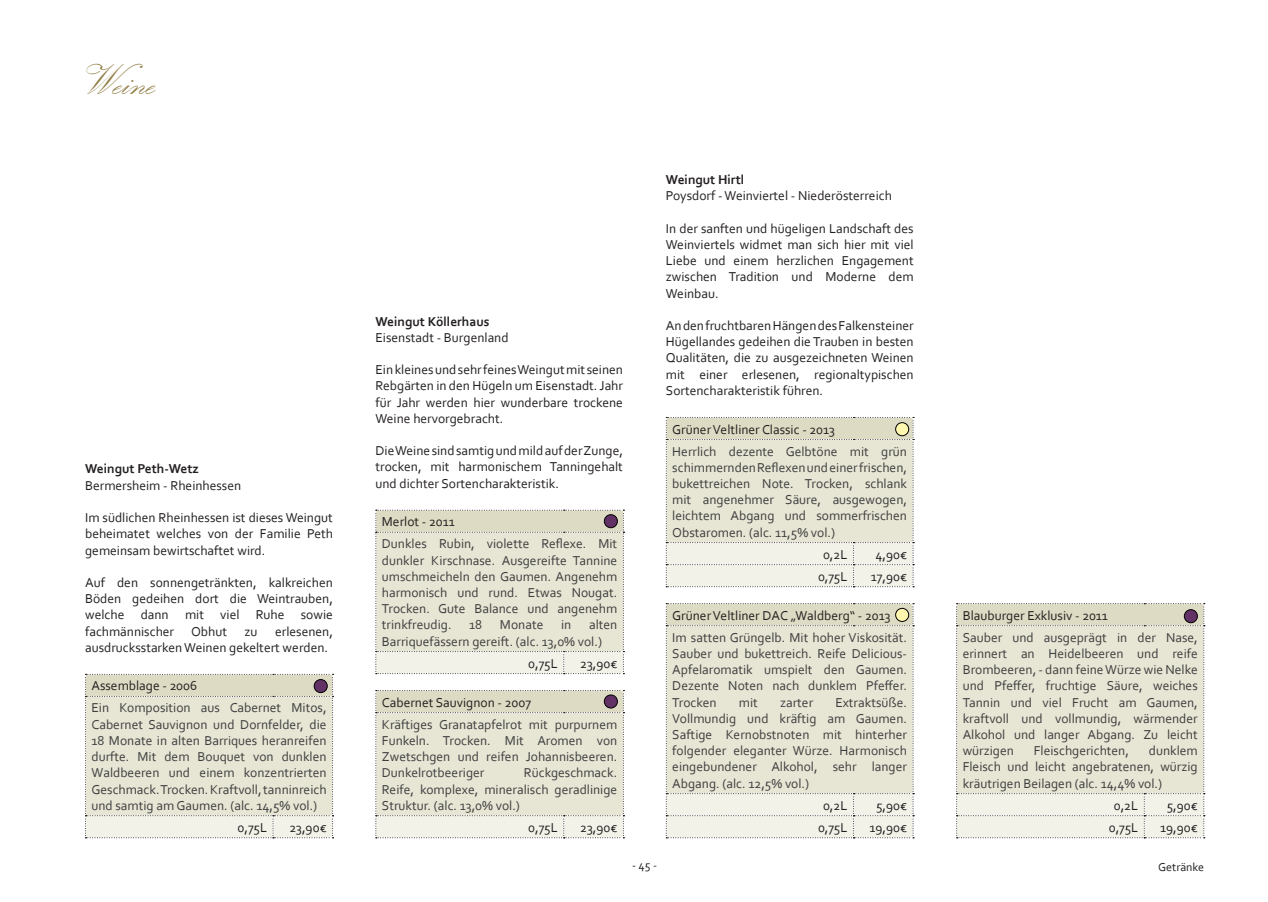
<style>
.page{position:relative;width:1268px;height:902px;background:#fff}
.page>*{position:absolute;margin:0;border:0;box-sizing:border-box;transform-origin:0 0}
.t1{font:45px "Kunstler Script";color:#938049}
.t2{font:13.5px/16.2px "Corbel";color:#3e3e3f;text-align:justify}
.t3{font:13.5px/16.2px "Corbel";color:#231f20;text-align:justify}
.t4{font:700 13.5px "Corbel";color:#231f20}
.t5{font:12px "Corbel";color:#231f20}
</style>
<div class="page">
<svg style="left:85px;top:674px;width:248px;height:164px;background:#e5e3d3"></svg>
<svg style="left:665px;top:417px;width:248px;height:170px;background:#e6e5d6"></svg>
<svg style="left:665px;top:603px;width:248px;height:235px;background:#e6e4d5"></svg>
<svg style="left:956px;top:603px;width:248px;height:235px;background:#e6e4d5"></svg>
<div style="left:895px;top:422px;width:13px;height:13px;background:#fff8ae;border-radius:50%"></div>
<div style="left:895px;top:422px;width:13px;height:14px;border:1px solid #000;border-radius:50%"></div>
<div style="left:895px;top:608px;width:13px;height:13px;background:#fff8ae;border-radius:50%"></div>
<div style="left:895px;top:608px;width:13px;height:13px;border:1px solid #000;border-radius:50%"></div>
<svg style="left:375px;top:510px;width:249px;height:164px;background:#e5e3d3"></svg>
<svg style="left:375px;top:690px;width:249px;height:148px;background:#e5e4d3"></svg>
<div style="left:604px;top:514px;width:13px;height:13px;background:#623165;border-radius:50%"></div>
<div style="left:604px;top:514px;width:13px;height:14px;border:1px solid #000;border-radius:50%"></div>
<div style="left:604px;top:695px;width:13px;height:13px;background:#623165;border-radius:50%"></div>
<div style="left:604px;top:694px;width:13px;height:14px;border:1px solid #000;border-radius:50%"></div>
<div style="left:314px;top:679px;width:13px;height:13px;background:#623165;border-radius:50%"></div>
<div style="left:314px;top:679px;width:13px;height:14px;border:1px solid #000;border-radius:50%"></div>
<div style="left:1183px;top:609px;width:14px;height:13px;background:#623165;border-radius:50%"></div>
<div style="left:1183px;top:609px;width:14px;height:14px;border:1px solid #000;border-radius:50%"></div>
<p class="t1" style="left:72px;top:57px;width:84px">Weine</p>
<p class="t4" style="left:85px;top:460px;width:115px">Weingut Peth-Wetz</p>
<p class="t3" style="left:85px;top:476px;width:158px">Bermersheim - Rheinhessen</p>
<p class="t3" style="left:85px;top:509px;width:249px">Im südlichen Rheinhessen ist dieses Weingut beheimatet welches von der Familie Peth gemeinsam bewirtschaftet wird.</p>
<p class="t3" style="left:85px;top:574px;width:249px">Auf den sonnengetränkten, kalkreichen Böden gedeihen dort die Weintrauben, welche dann mit viel Ruhe sowie fachmännischer</p>
<p class="t3" style="left:85px;top:622px;width:249px;text-indent:190px">erlesenen, ausdrucksstarken Weinen gekeltert werden.</p>
<p class="t3" style="left:91px;top:677px;width:107px">Assemblage - 2006</p>
<p class="t2" style="left:91px;top:699px;width:236px">Ein Komposition aus Cabernet Mitos, Cabernet Sauvignon und Dornfelder, die 18 Monate in alten Barriques heranreifen durfte. Mit dem Bouquet von dunklen Waldbeeren und einem konzentrierten Geschmack. Trocken. Kraftvoll, tanninreich und samtig am Gaumen. (alc. 14,5% vol.)</p>
<p class="t3" style="left:237px;top:818px;width:31px">0,75L</p>
<p class="t3" style="left:289px;top:818px;width:39px">23,90€</p>
<p class="t3" style="left:191px;top:622px;width:37px">Obhut</p>
<p class="t3" style="left:244px;top:622px;width:14px">zu</p>
<p class="t4" style="left:375px;top:312px;width:116px">Weingut Köllerhaus</p>
<p class="t3" style="left:375px;top:329px;width:135px">Eisenstadt - Burgenland</p>
<p class="t3" style="left:375px;top:361px;width:249px">Ein kleines und sehr feines Weingut mit seinen Rebgärten in den Hügeln um Eisenstadt. Jahr für Jahr werden hier wunderbare trockene Weine hervorgebracht.</p>
<p class="t3" style="left:375px;top:442px;width:249px">Die Weine sind samtig und mild auf der Zunge, trocken, mit harmonischem Tanningehalt und dichter Sortencharakteristik.</p>
<p class="t3" style="left:382px;top:513px;width:74px">Merlot - 2011</p>
<p class="t2" style="left:382px;top:535px;width:237px">Dunkles Rubin, violette Reflexe. Mit dunkler Kirschnase. Ausgereifte Tannine umschmeicheln den Gaumen. Angenehm harmonisch und rund. Etwas Nougat.<br>Trocken. Gute Balance und angenehm trinkfreudig.</p>
<p class="t2" style="left:382px;top:616px;width:237px;text-indent:207px">alten<br>Barriquefässern gereift. (alc. 13,0% vol.)</p>
<p class="t3" style="left:528px;top:654px;width:31px">0,75L</p>
<p class="t3" style="left:580px;top:654px;width:39px">23,90€</p>
<p class="t3" style="left:382px;top:693px;width:151px">Cabernet Sauvignon - 2007</p>
<p class="t2" style="left:382px;top:715px;width:237px">Kräftiges Granatapfelrot mit purpurnem Funkeln. Trocken. Mit Aromen von Zwetschgen und reifen Johannisbeeren.<br>Dunkelrotbeeriger</p>
<p class="t2" style="left:469px;top:616px;width:15px">18</p>
<p class="t2" style="left:500px;top:616px;width:45px">Monate</p>
<p class="t2" style="left:561px;top:616px;width:12px">in</p>
<p class="t2" style="left:382px;top:764px;width:237px;text-indent:142px">Rückgeschmack.<br>Reife, komplexe, mineralisch geradlinige Struktur. (alc. 13,0% vol.)</p>
<p class="t3" style="left:528px;top:818px;width:31px">0,75L</p>
<p class="t3" style="left:580px;top:818px;width:39px">23,90€</p>
<p class="t4" style="left:665px;top:171px;width:80px">Weingut Hirtl</p>
<p class="t3" style="left:665px;top:187px;width:227px">Poysdorf - Weinviertel - Niederösterreich</p>
<p class="t3" style="left:665px;top:220px;width:249px">In der sanften und hügeligen Landschaft des Weinviertels widmet man sich hier mit viel Liebe und einem herzlichen Engagement zwischen Tradition und Moderne dem Weinbau.</p>
<p class="t3" style="left:665px;top:317px;width:249px">An den fruchtbaren Hängen des Falkensteiner Hügellandes gedeihen die Trauben in besten Qualitäten, die zu ausgezeichneten Weinen mit einer erlesenen, regionaltypischen Sortencharakteristik führen.</p>
<p class="t3" style="left:672px;top:420px;width:164px">Grüner Veltliner Classic - 2013</p>
<p class="t2" style="left:672px;top:442px;width:236px">Herrlich dezente Gelbtöne mit grün schimmernden Reflexen und einer frischen, bukettreichen Note. Trocken, schlank mit angenehmer Säure, ausgewogen, leichtem Abgang und sommerfrischen Obstaromen. (alc. 11,5% vol.)</p>
<p class="t3" style="left:822px;top:545px;width:26px">0,2L</p>
<p class="t3" style="left:875px;top:545px;width:33px">4,90€</p>
<p class="t3" style="left:817px;top:567px;width:31px">0,75L</p>
<p class="t3" style="left:870px;top:567px;width:38px">17,90€</p>
<p class="t3" style="left:672px;top:606px;width:220px">Grüner Veltliner DAC „Waldberg“ - 2013</p>
<p class="t2" style="left:672px;top:628px;width:236px">Im satten Grüngelb. Mit hoher Viskosität.<br>Sauber und bukettreich. Reife Delicious-Apfelaromatik umspielt den Gaumen.<br>Dezente Noten nach dunklem Pfeffer.<br>Trocken</p>
<p class="t2" style="left:672px;top:693px;width:236px;text-indent:163px">Extraktsüße.<br>Vollmundig und kräftig am Gaumen.<br>Saftige Kernobstnoten mit hinterher folgender eleganter Würze. Harmonisch eingebundener Alkohol, sehr langer Abgang. (alc. 12,5% vol.)</p>
<p class="t3" style="left:822px;top:796px;width:26px">0,2L</p>
<p class="t3" style="left:875px;top:796px;width:32px">5,90€</p>
<p class="t3" style="left:817px;top:818px;width:31px">0,75L</p>
<p class="t3" style="left:869px;top:818px;width:39px">19,90€</p>
<p class="t2" style="left:738px;top:693px;width:21px">mit</p>
<p class="t2" style="left:780px;top:693px;width:35px">zarter</p>
<p class="t3" style="left:962px;top:606px;width:147px">Blauburger Exklusiv - 2011</p>
<p class="t2" style="left:962px;top:628px;width:236px">Sauber und ausgeprägt in der Nase, erinnert an Heidelbeeren und reife Brombeeren, - dann feine Würze wie Nelke und Pfeffer, fruchtige Säure, weiches Tannin und viel Frucht am Gaumen, kraftvoll und vollmundig, wärmender Alkohol und langer Abgang. Zu leicht würzigen</p>
<p class="t2" style="left:962px;top:742px;width:236px;text-indent:186px">dunklem Fleisch und leicht angebratenen, würzig kräutrigen Beilagen (alc. 14,4% vol.)</p>
<p class="t3" style="left:1113px;top:796px;width:26px">0,2L</p>
<p class="t3" style="left:1166px;top:796px;width:32px">5,90€</p>
<p class="t3" style="left:1108px;top:818px;width:31px">0,75L</p>
<p class="t3" style="left:1159px;top:818px;width:39px">19,90€</p>
<p class="t2" style="left:1033px;top:742px;width:97px">Fleischgerichten,</p>
<p class="t5" style="left:632px;top:857px;width:26px">- 45 -</p>
<p class="t5" style="left:1157px;top:859px;width:47px">Getränke</p>
</div>
